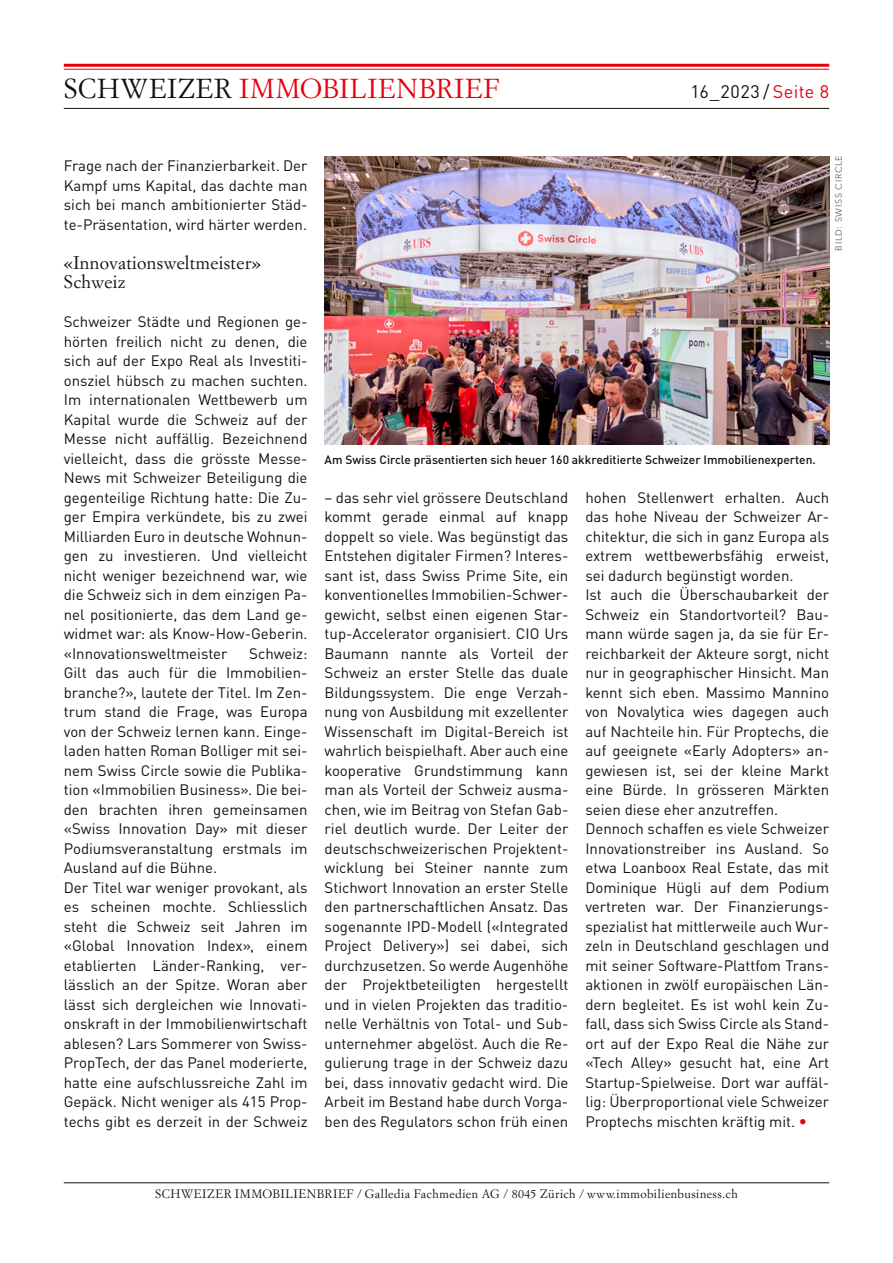
<style>
.page{position:relative;width:893px;height:1263px;background:#fff}
.page>*{position:absolute;margin:0;border:0;box-sizing:border-box;transform-origin:0 0}
.t1{font:27px "Simoncini Garamond Std";letter-spacing:.03em;color:#e7000e}
.t2{font:18px/19.5px "Simoncini Garamond Std";letter-spacing:.015em;color:#12120d}
.t3{font:18px "DIN Pro";letter-spacing:.03em;color:#12120d}
.t4{font:15px/19.5px "DIN Pro";color:#12120d;text-align:justify}
.t5{font:12px "Simoncini Garamond Std";letter-spacing:.045em;color:#12120d}
.t6{font:500 12px "DIN Pro";color:#12120d}
.t7{font:9px "Avenir Next LT Pro";letter-spacing:.085em;color:#626463}
.s1{color:#12120d}
.s2{color:#e7000e}
.s3{font-family:"Avenir Next LT Pro";font-weight:700;color:#e7000e}
</style>
<div class="page">
<hr style="left:64px;top:1182px;width:765px;height:1px;background:#12120d">
<hr style="left:64px;top:64px;width:765px;height:3px;background:#e7000e">
<hr style="left:64px;top:69px;width:765px;height:1px;background:#e7000e">
<hr style="left:64px;top:108px;width:765px;height:1px;background:#12120d">
<img style="left:325px;top:156px;width:504px;height:288px">
<h1 class="t1" style="left:64px;top:72px;width:437px"><span class="s1">SCHWEIZER</span> IMMOBILIENBRIEF</h1>
<p class="t3" style="left:690px;top:78px;width:140px">16_2023 / <span class="s2">Seite 8</span></p>
<p class="t4" style="left:64px;top:154px;width:245px">Frage nach der Finanzierbarkeit. Der Kampf ums Kapital, das dachte man sich bei manch ambitionierter Städ&shy;te-Präsentation, wird härter werden.</p>
<p class="t2" style="left:64px;top:252px;width:198px">«Innovationsweltmeister»<br>Schweiz</p>
<p class="t4" style="left:64px;top:310px;width:245px">Schweizer Städte und Regionen ge&shy;hörten freilich nicht zu denen, die sich auf der Expo Real als Investiti&shy;onsziel hübsch zu machen suchten.<br>Im internationalen Wettbewerb um Kapital wurde die Schweiz auf der Messe nicht auffällig. Bezeichnend vielleicht, dass die grösste Messe-News mit Schweizer Beteiligung die gegenteilige Richtung hatte: Die Zu&shy;ger Empira verkündete, bis zu zwei Milliarden Euro in deutsche Wohnun&shy;gen zu investieren. Und vielleicht nicht weniger bezeichnend war, wie die Schweiz sich in dem einzigen Pa&shy;nel positionierte, das dem Land ge&shy;widmet war: als Know-How-Geberin. «Innovationsweltmeister</p>
<p class="t4" style="left:64px;top:642px;width:245px;text-align:left;text-indent:185px">Schweiz:<br>Gilt das auch für die Immobilien&shy;branche?», lautete der Titel. Im Zen&shy;trum stand die Frage, was Europa von der Schweiz lernen kann. Einge&shy;laden hatten Roman Bolliger mit sei&shy;nem Swiss Circle sowie die Publika&shy;tion «Immobilien Business». Die bei&shy;den brachten ihren gemeinsamen «Swiss Innovation Day» mit dieser Podiumsveranstaltung erstmals im Ausland auf die Bühne.<br>Der Titel war weniger provokant, als es scheinen mochte. Schliesslich steht die Schweiz seit Jahren im «Global Innovation Index», einem etablierten Länder-Ranking, ver&shy;lässlich an der Spitze. Woran aber lässt sich dergleichen wie Innovati&shy;onskraft in der Immobilienwirtschaft ablesen? Lars Sommerer von Swiss-PropTech, der das Panel moderierte, hatte eine aufschlussreiche Zahl im Gepäck. Nicht weniger als 415 Prop&shy;techs gibt es derzeit in der Schweiz</p>
<p class="t7" style="left:833px;top:251px;width:97px;rotate:-90deg">BILD: SWISS CIRCLE</p>
<p class="t6" style="left:325px;top:449px;width:493px">Am Swiss Circle präsentierten sich heuer 160 akkreditierte Schweizer Immobilienexperten.</p>
<p class="t4" style="left:325px;top:486px;width:245px">– das sehr viel grössere Deutschland kommt gerade einmal auf knapp doppelt so viele. Was begünstigt das Entstehen digitaler Firmen? Interes&shy;sant ist, dass Swiss Prime Site, ein konventionelles Immobilien-Schwer&shy;gewicht, selbst einen eigenen Star&shy;tup-Accelerator organisiert. CIO Urs Baumann nannte als Vorteil der Schweiz an erster Stelle das duale Bildungssystem. Die enge Verzah&shy;nung von Ausbildung mit exzellenter Wissenschaft im Digital-Bereich ist wahrlich beispielhaft. Aber auch eine kooperative Grundstimmung kann man als Vorteil der Schweiz ausma&shy;chen, wie im Beitrag von Stefan Gab&shy;riel deutlich wurde. Der Leiter der deutschschweizerischen Projektent&shy;wicklung bei Steiner nannte zum Stichwort Innovation an erster Stelle den partnerschaftlichen Ansatz. Das sogenannte IPD-Modell («Integrated Project Delivery») sei dabei, sich durchzusetzen. So werde Augenhöhe der Projektbeteiligten hergestellt und in vielen Projekten das traditio&shy;nelle Verhältnis von Total- und Sub&shy;unternehmer abgelöst. Auch die Re&shy;gulierung trage in der Schweiz dazu bei, dass innovativ gedacht wird. Die Arbeit im Bestand habe durch Vorga&shy;ben des Regulators schon früh einen</p>
<p class="t4" style="left:585px;top:486px;width:245px;text-align:left">hohen Stellenwert erhalten. Auch das hohe Niveau der Schweizer Ar&shy;chitektur, die sich in ganz Europa als extrem wettbewerbsfähig erweist, sei dadurch begünstigt worden.<br>Ist auch die Überschaubarkeit der Schweiz ein Standortvorteil? Bau&shy;mann würde sagen ja, da sie für Er&shy;reichbarkeit der Akteure sorgt, nicht nur in geographischer Hinsicht. Man kennt sich eben. Massimo Mannino von Novalytica wies dagegen auch auf Nachteile hin. Für Proptechs, die auf geeignete «Early Adopters» an&shy;gewiesen ist, sei der kleine Markt eine Bürde. In grösseren Märkten seien diese eher anzutreffen.<br>Dennoch schaffen es viele Schweizer Innovationstreiber ins Ausland. So etwa Loanboox Real Estate, das mit Dominique Hügli auf dem Podium vertreten war. Der Finanzierungs&shy;spezialist hat mittlerweile auch Wur&shy;zeln in Deutschland geschlagen und mit seiner Software-Plattfom Trans&shy;aktionen in zwölf europäischen Län&shy;dern begleitet. Es ist wohl kein Zu&shy;fall, dass sich Swiss Circle als Stand&shy;ort auf der Expo Real die Nähe zur «Tech Alley» gesucht hat, eine Art Startup-Spielweise. Dort war auffäl&shy;lig: Überproportional viele Schweizer Proptechs mischten kräftig mit. <span class="s3">•</span></p>
<p class="t5" style="left:155px;top:1186px;width:584px">SCHWEIZER IMMOBILIENBRIEF / Galledia Fachmedien AG / 8045 Zürich / www.immobilienbusiness.ch</p>
</div>
